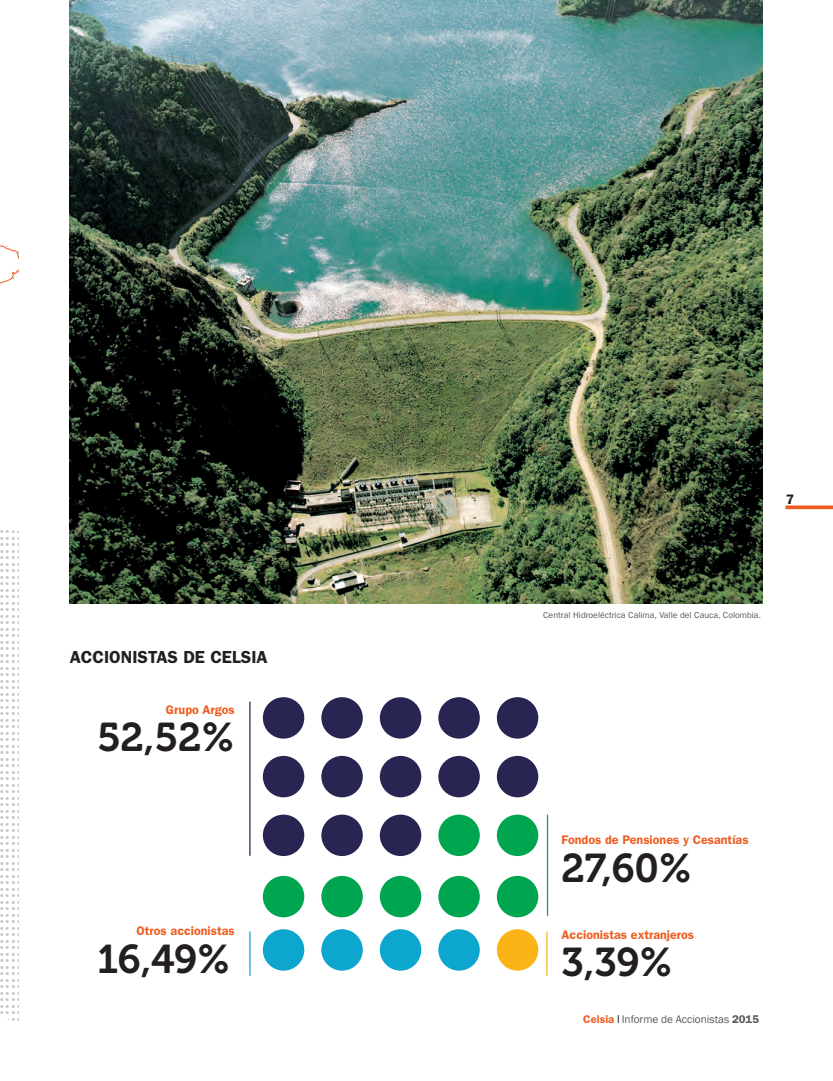
<style>
.page{position:relative;width:833px;height:1081px;background:#fff}
.page>*{position:absolute;margin:0;border:0;box-sizing:border-box;transform-origin:0 0}
.t1{font:40px "Museo 700";letter-spacing:-.005em;color:#231f20}
.t2{font:600 17.5px "ITC Franklin Gothic Std";color:#231f20}
.t3{font:600 13.75px "ITC Franklin Gothic Std";color:#231f20}
.t4{font:600 12.5px "ITC Franklin Gothic Std";color:#ee5e22}
.t5{font:11.25px "Franklin Gothic";color:#57585a}
.t6{font:8.75px "ITC Franklin Gothic Std";color:#57585a}
.s1{font-family:"ITC Franklin Gothic Std";font-weight:600;color:#ee5e22}
.s2{font-family:"ITC Franklin Gothic Std";font-weight:600}
</style>
<div class="page">
<svg style="left:617px;top:1015px;width:2px;height:8px"></svg>
<svg style="left:785px;top:505px;width:48px;height:4px"></svg>
<svg style="left:0;top:245px;width:18px;height:776px"></svg>
<div style="left:263px;top:697px;width:41px;height:41px;background:#282552;border-radius:50%"></div>
<div style="left:263px;top:756px;width:41px;height:41px;background:#282552;border-radius:50%"></div>
<div style="left:263px;top:814px;width:41px;height:42px;background:#282552;border-radius:50%"></div>
<div style="left:263px;top:876px;width:41px;height:41px;background:#00a54f;border-radius:50%"></div>
<div style="left:263px;top:929px;width:41px;height:41px;background:#0ca6cf;border-radius:50%"></div>
<div style="left:321px;top:697px;width:42px;height:41px;background:#282552;border-radius:50%"></div>
<div style="left:321px;top:756px;width:42px;height:41px;background:#282552;border-radius:50%"></div>
<div style="left:321px;top:814px;width:42px;height:42px;background:#282552;border-radius:50%"></div>
<div style="left:321px;top:876px;width:42px;height:41px;background:#00a54f;border-radius:50%"></div>
<div style="left:321px;top:929px;width:42px;height:41px;background:#0ca6cf;border-radius:50%"></div>
<div style="left:380px;top:697px;width:41px;height:41px;background:#282552;border-radius:50%"></div>
<div style="left:380px;top:756px;width:41px;height:41px;background:#282552;border-radius:50%"></div>
<div style="left:380px;top:814px;width:41px;height:42px;background:#282552;border-radius:50%"></div>
<div style="left:380px;top:876px;width:41px;height:41px;background:#00a54f;border-radius:50%"></div>
<div style="left:380px;top:929px;width:41px;height:41px;background:#0ca6cf;border-radius:50%"></div>
<div style="left:438px;top:697px;width:42px;height:41px;background:#282552;border-radius:50%"></div>
<div style="left:438px;top:756px;width:42px;height:41px;background:#282552;border-radius:50%"></div>
<div style="left:438px;top:814px;width:42px;height:42px;background:#00a54f;border-radius:50%"></div>
<div style="left:438px;top:876px;width:42px;height:41px;background:#00a54f;border-radius:50%"></div>
<div style="left:438px;top:929px;width:42px;height:41px;background:#0ca6cf;border-radius:50%"></div>
<div style="left:497px;top:697px;width:41px;height:41px;background:#282552;border-radius:50%"></div>
<div style="left:497px;top:756px;width:41px;height:41px;background:#282552;border-radius:50%"></div>
<div style="left:497px;top:814px;width:41px;height:42px;background:#00a54f;border-radius:50%"></div>
<div style="left:497px;top:876px;width:41px;height:41px;background:#00a54f;border-radius:50%"></div>
<div style="left:497px;top:929px;width:41px;height:41px;background:#fbb416;border-radius:50%"></div>
<hr style="left:249px;top:701px;width:1px;height:155px;background:#282552">
<hr style="left:547px;top:814px;width:1px;height:102px;background:#00a54f">
<hr style="left:249px;top:931px;width:1px;height:45px;background:#0ca6cf">
<hr style="left:546px;top:931px;width:1px;height:45px;background:#fbb416">
<hr style="left:832px;top:661px;width:1px;height:179px;background:#231f20">
<img style="left:70px;top:0;width:692px;height:603px">
<p class="t3" style="left:785px;top:491px;width:10px">7</p>
<h2 class="t2" style="left:70px;top:646px;width:199px">ACCIONISTAS DE CELSIA</h2>
<p class="t4" style="left:166px;top:702px;width:70px">Grupo Argos</p>
<h1 class="t1" style="left:97px;top:714px;width:139px">52,52%</h1>
<p class="t4" style="left:137px;top:923px;width:100px">Otros accionistas</p>
<p class="t6" style="left:543px;top:609px;width:219px">Central Hidroeléctrica Calima, Valle del Cauca, Colombia.</p>
<p class="t4" style="left:561px;top:832px;width:188px">Fondos de Pensiones y Cesantías</p>
<h1 class="t1" style="left:561px;top:846px;width:132px">27,60%</h1>
<p class="t4" style="left:561px;top:927px;width:134px">Accionistas extranjeros</p>
<h1 class="t1" style="left:97px;top:937px;width:135px">16,49%</h1>
<h1 class="t1" style="left:561px;top:939px;width:112px">3,39%</h1>
<p class="t5" style="left:583px;top:1012px;width:177px"><span class="s1">Celsia</span> Informe de Accionistas <span class="s2">2015</span></p>
</div>
